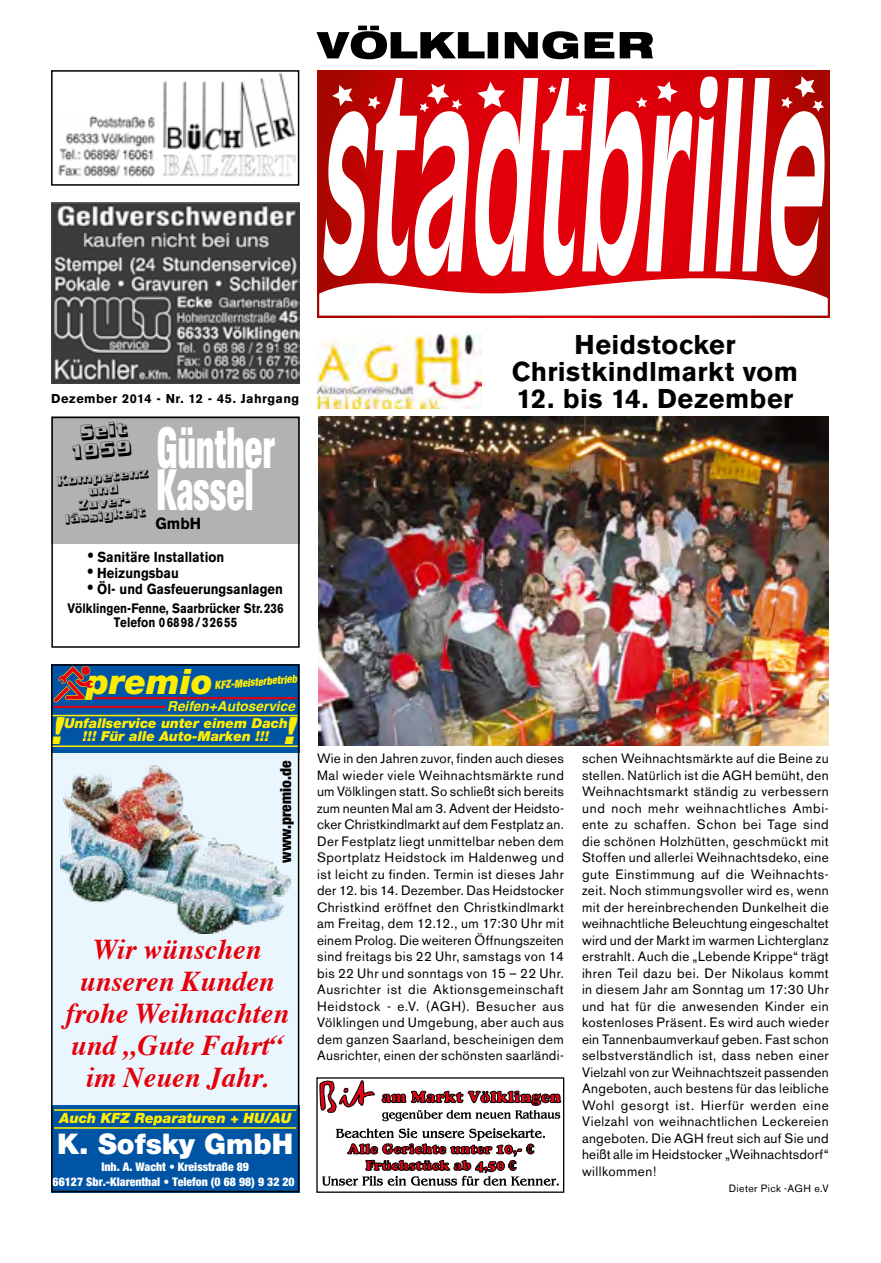
<style>
.page{position:relative;width:881px;height:1263px;background:#fff}
.page>*{position:absolute;margin:0;border:0;box-sizing:border-box;transform-origin:0 0}
.t1{font:700 57.45px/41.5px "AG Buch Condensed BQ";color:#fff;scale:.66 1}
.t2{font:italic 900 37.65px "Helvetica Neue LT Std";color:#ffed00}
.t3{font:italic 900 35.1px "Helvetica Neue LT Std";color:#ffed00}
.t4{font:italic 700 28.65px/32.1px "Times";color:#e3000b;text-align:center}
.t5{font:900 28.5px "Helvetica Neue LT Std";color:#fff}
.t6{font:700 27px/27px "Akzidenz Grotesk BQ";letter-spacing:.015em;color:#000;text-align:center}
.t7{font:19.2px/19.2px "Serpentine D Bold Sh 1";color:#000;text-align:center;scale:.95 1}
.t8{font:700 15.9px "Akzidenz Grotesk BQ";color:#000;scale:.94 1}
.t9{font:900 condensed 15.3px "Helvetica Neue LT Std";color:#000}
.t10{font:700 14.4px "Akzidenz Grotesk BQ";color:#000;scale:.9 1}
.t11{font:italic 900 14.1px "Helvetica Neue LT Std";color:#ffed00}
.t12{font:italic 900 13.8px "Helvetica Neue LT Std";color:#ffed00}
.t13{font:italic 700 13.8px "Helvetica";color:#ffed00}
.t14{font:700 13.65px/14.4px "Akzidenz Grotesk BQ";color:#000;text-align:center;scale:.85 1}
.t15{font:13.5px/16.5px "Akzidenz Grotesk BQ";letter-spacing:.025em;color:#000;text-align:justify}
.t16{font:700 12.75px "Akzidenz Grotesk BQ";letter-spacing:.04em;color:#000}
.t17{font:12.75px/12.8px "Serpentine D Bold Sh 1";color:#000;text-align:center;scale:.95 1}
.t18{font:900 condensed 11.85px/14.2px "Helvetica Neue LT";color:#fff;text-align:center}
.t19{font:italic 900 condensed 11.25px "Helvetica Neue LT";color:#ffed00;scale:.93 1}
.t20{font:10.5px "Akzidenz Grotesk BQ";letter-spacing:.045em;color:#000}
.s1{font-size:19.2px}
</style>
<div class="page">
<svg style="left:316px;top:26px;width:337px;height:33px"></svg>
<svg style="left:317px;top:70px;width:512px;height:248px;background:#bf0304"></svg>
<svg style="left:323px;top:77px;width:503px;height:195px"></svg>
<svg style="left:329px;top:81px;width:27px;height:27px"></svg>
<svg style="left:653px;top:78px;width:26px;height:26px"></svg>
<svg style="left:779px;top:73px;width:46px;height:40px;background:#ba2f2b"></svg>
<svg style="left:476px;top:81px;width:30px;height:28px"></svg>
<svg style="left:635px;top:97px;width:12px;height:11px"></svg>
<svg style="left:574px;top:100px;width:14px;height:14px"></svg>
<svg style="left:365px;top:93px;width:17px;height:17px"></svg>
<svg style="left:417px;top:77px;width:46px;height:36px;background:#da2d33"></svg>
<svg style="left:547px;top:84px;width:10px;height:11px"></svg>
<svg style="left:319px;top:272px;width:508px;height:44px"></svg>
<img style="left:58px;top:73px;width:238px;height:104px">
<div style="left:51px;top:70px;width:248px;height:116px;border:2px solid #000"></div>
<svg style="left:319px;top:1080px;width:55px;height:33px"></svg>
<svg style="left:381px;top:1091px;width:180px;height:30px"></svg>
<svg style="left:322px;top:1128px;width:236px;height:58px"></svg>
<div style="left:316px;top:1077px;width:248px;height:116px;border:1px solid #000"></div>
<div style="left:51px;top:417px;width:248px;height:127px;background:#b1b2b3"></div>
<div style="left:51px;top:417px;width:248px;height:231px;border:2px solid #000"></div>
<img style="left:51px;top:202px;width:248px;height:182px">
<div style="left:51px;top:749px;width:248px;height:359px;background:#eaf6fe"></div>
<div style="left:51px;top:1105px;width:248px;height:87px;background:#0054a4"></div>
<hr style="left:54px;top:1109px;width:242px;height:2px;background:#ffed00">
<hr style="left:54px;top:1127px;width:242px;height:2px;background:#ffed00">
<div style="left:51px;top:664px;width:248px;height:89px;background:#0054a4"></div>
<hr style="left:51px;top:715px;width:248px;height:1px;background:#ffed00">
<hr style="left:51px;top:745px;width:248px;height:2px;background:#ffed00">
<hr style="left:94px;top:697px;width:203px;height:2px;background:#e30015">
<svg style="left:54px;top:667px;width:40px;height:36px"></svg>
<hr style="left:53px;top:706px;width:113px;height:2px;background:#e30015">
<img style="left:60px;top:765px;width:230px;height:169px">
<div style="left:51px;top:664px;width:248px;height:528px;border:2px solid #000"></div>
<img style="left:317px;top:334px;width:164px;height:75px">
<img style="left:318px;top:417px;width:510px;height:328px">
<p class="t16" style="left:51px;top:391px;width:250px">Dezember 2014 - Nr. 12 - 45. Jahrgang</p>
<h1 class="t1" style="left:156px;top:428px;width:182px">Günther<br>Kassel</h1>
<p class="t8" style="left:155px;top:514px;width:50px">GmbH</p>
<p class="t10" style="left:88px;top:548px;width:153px"><span class="s1">•</span> Sanitäre Installation</p>
<p class="t10" style="left:88px;top:564px;width:103px"><span class="s1">•</span> Heizungsbau</p>
<p class="t10" style="left:88px;top:580px;width:218px"><span class="s1">•</span> Öl- und Gasfeuerungsanlagen</p>
<p class="t14" style="left:67px;top:601px;width:255px">Völklingen-Fenne, Saarbrücker Str.236<br>Telefon 06898/32655</p>
<h3 class="t7" style="left:67px;top:425px;width:67px;rotate:-5deg">Seit<br>1959</h3>
<p class="t17" style="left:56px;top:475px;width:98px;rotate:-5deg">Kompetenz und<br>Zuver&shy;lässigkeit</p>
<h3 class="t3" style="left:87px;top:660px;width:127px">premio</h3>
<p class="t19" style="left:214px;top:678px;width:90px;rotate:-5deg">KFZ-Meisterbetrieb</p>
<p class="t13" style="left:167px;top:695px;width:129px">Reifen+Autoservice</p>
<p class="t12" style="left:64px;top:714px;width:225px">Unfallservice unter einem Dach</p>
<h2 class="t2" style="left:52px;top:707px;width:14px">!</h2>
<h2 class="t2" style="left:285px;top:707px;width:14px">!</h2>
<p class="t12" style="left:83px;top:728px;width:188px">!!! Für alle Auto-Marken !!!</p>
<p class="t9" style="left:276px;top:863px;width:103px;rotate:-90deg">www.premio.de</p>
<h3 class="t4" style="left:65px;top:930px;width:225px">Wir wünschen unseren Kunden frohe Weihnachten und „Gute Fahrt“ im Neuen Jahr.</h3>
<p class="t11" style="left:60px;top:1110px;width:233px">Auch KFZ Reparaturen + HU/AU</p>
<h3 class="t5" style="left:57px;top:1127px;width:237px">K. Sofsky GmbH</h3>
<p class="t18" style="left:53px;top:1160px;width:243px">Inh. A. Wacht • Kreisstraße 89<br>66127 Sbr.-Klarenthal • Telefon (0 68 98) 9 32 20</p>
<h3 class="t6" style="left:511px;top:332px;width:288px">Heidstocker<br>Christkindlmarkt vom</h3>
<h3 class="t6" style="left:516px;top:386px;width:278px">12. bis 14. Dezember</h3>
<p class="t15" style="left:317px;top:750px;width:248px">Wie in den Jahren zuvor, finden auch dieses Mal wieder viele Weihnachtsmärkte rund um Völklingen statt. So schließt sich bereits zum neunten Mal am 3. Advent der Heidsto&shy;cker Christkindlmarkt auf dem Festplatz an.<br>Der Festplatz liegt unmittelbar neben dem Sportplatz Heidstock im Haldenweg und ist leicht zu finden. Termin ist dieses Jahr der 12. bis 14. Dezember. Das Heidstocker Christkind eröffnet den Christkindlmarkt am Freitag, dem 12.12., um 17:30 Uhr mit einem Prolog. Die weiteren Öffnungszeiten sind freitags bis 22 Uhr, samstags von 14 bis 22 Uhr und sonntags von 15 – 22 Uhr.<br>Ausrichter ist die Aktionsgemeinschaft Heidstock - e.V. (AGH). Besucher aus Völklingen und Umgebung, aber auch aus dem ganzen Saarland, bescheinigen dem Ausrichter, einen der schönsten saarländi-</p>
<p class="t15" style="left:581px;top:750px;width:248px">schen Weihnachtsmärkte auf die Beine zu stellen. Natürlich ist die AGH bemüht, den Weihnachtsmarkt ständig zu verbessern und noch mehr weihnachtliches Ambi&shy;ente zu schaffen. Schon bei Tage sind die schönen Holzhütten, geschmückt mit Stoffen und allerlei Weihnachtsdeko, eine gute Einstimmung auf die Weihnachts&shy;zeit. Noch stimmungsvoller wird es, wenn mit der hereinbrechenden Dunkelheit die weihnachtliche Beleuchtung eingeschaltet wird und der Markt im warmen Lichterglanz erstrahlt. Auch die „Lebende Krippe“ trägt ihren Teil dazu bei. Der Nikolaus kommt in diesem Jahr am Sonntag um 17:30 Uhr und hat für die anwesenden Kinder ein kostenloses Präsent. Es wird auch wieder ein Tannenbaumverkauf geben. Fast schon selbstverständlich ist, dass neben einer Vielzahl von zur Weihnachtszeit passenden Angeboten, auch bestens für das leibliche Wohl gesorgt ist. Hierfür werden eine Vielzahl von weihnachtlichen Leckereien angeboten. Die AGH freut sich auf Sie und heißt alle im Heidstocker „Weihnachtsdorf“ willkommen!</p>
<p class="t20" style="left:728px;top:1182px;width:101px">Dieter Pick -AGH e.V</p>
</div>
